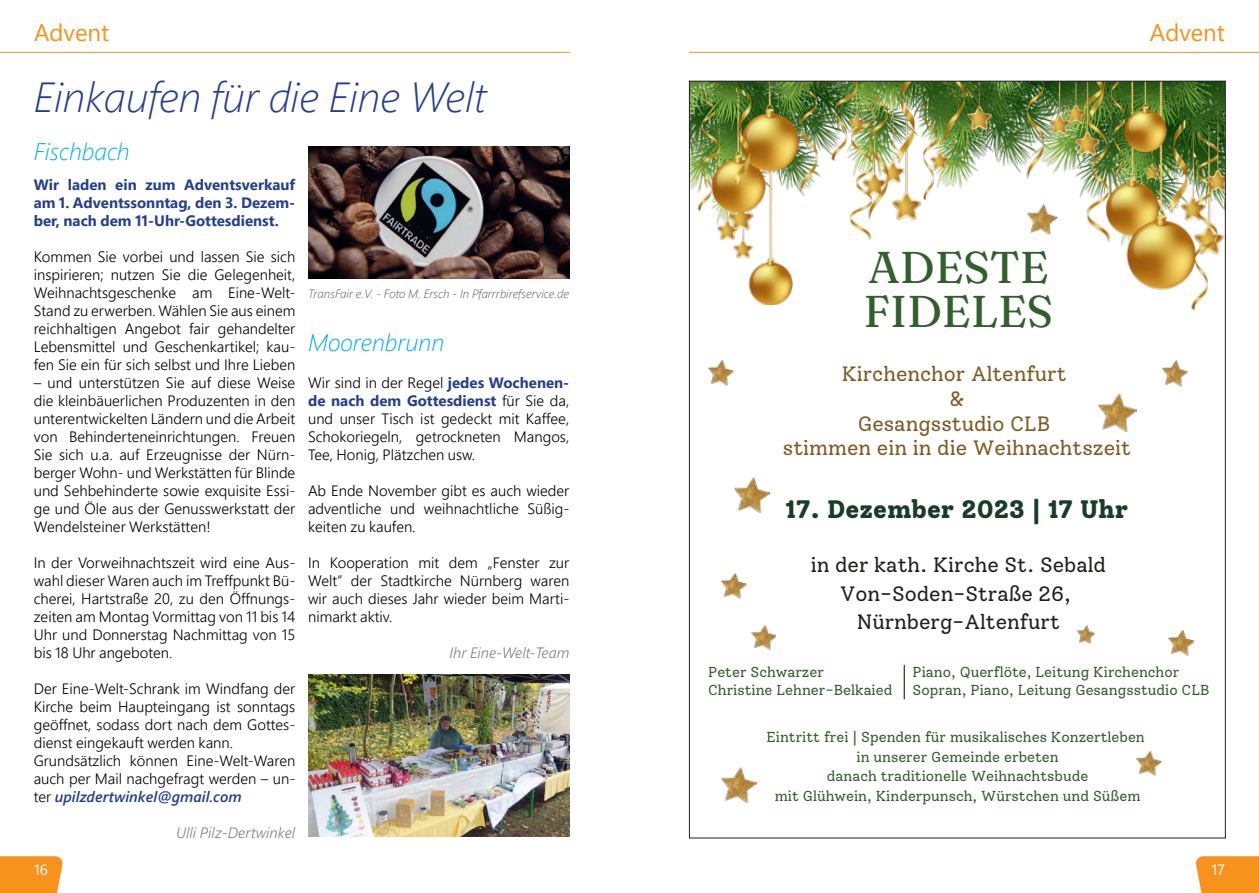
<style>
.page{position:relative;width:1259px;height:893px;background:#fff}
.page>*{position:absolute;margin:0;border:0;box-sizing:border-box;transform-origin:0 0}
.t1{font:44.4px/43.8px "Fraunces 9 pt";color:#335e2d}
._2_Headline_28_pt{font:italic 300 42px "Segoe Pro";color:#253f8e}
.t2{font:800 25.2px "Solway";color:#183c27}
._2_Subline_16pt{font:italic 300 24px "Segoe Pro";color:#00aeef}
.t3{font:24px "Segoe Pro";color:#f7931d}
.t4{font:20.7px/24.9px "Solway";color:#7f5a23;text-align:center}
.t5{font:20.7px/28.3px "Solway";color:#201f1d;text-align:center}
.Einleitung_Fließtext_italic_10pt{font:300 15px/18px "Segoe Pro";color:#000001;text-align:justify}
.Einleitung_Fließtext_italic_10pt-2{font:700 15px/18px "Segoe Pro";color:#253f8e;text-align:justify}
.Einleitung_Fließtext_italic_10pt-3{font:italic 300 15px "Segoe Pro";color:#808285}
.t6{font:15px "Segoe Pro";color:#fff}
.t7{font:14.4px/19.5px "Solway";color:#335e2d}
.Einleitung_Fließtext_italic_10pt-4{font:italic 300 12px "Segoe Pro";color:#57585a}
.s1{font-weight:600;font-style:italic;color:#253f8e}
.s2{font-weight:700;color:#253f8e}
</style>
<div class="page">
<hr style="left:689px;top:52px;width:570px;height:1px;background:#f7931d">
<hr style="left:0;top:52px;width:570px;height:1px;background:#f7931d">
<svg style="left:0;top:856px;width:63px;height:37px;background:#f79829"></svg>
<svg style="left:1196px;top:856px;width:63px;height:37px;background:#f79727"></svg>
<img style="left:1048px;top:83px;width:175px;height:226px">
<img style="left:1035px;top:83px;width:90px;height:117px">
<img style="left:691px;top:83px;width:102px;height:221px">
<img style="left:768px;top:83px;width:267px;height:157px">
<img style="left:709px;top:361px;width:25px;height:24px">
<img style="left:1027px;top:204px;width:30px;height:30px">
<img style="left:1162px;top:361px;width:26px;height:25px">
<img style="left:1098px;top:394px;width:38px;height:37px">
<img style="left:721px;top:574px;width:25px;height:25px">
<img style="left:734px;top:477px;width:35px;height:35px">
<img style="left:1169px;top:631px;width:25px;height:24px">
<img style="left:1136px;top:751px;width:25px;height:25px">
<img style="left:1077px;top:625px;width:17px;height:18px">
<img style="left:721px;top:767px;width:35px;height:35px">
<img style="left:751px;top:625px;width:25px;height:25px">
<hr style="left:903px;top:665px;width:2px;height:34px;background:#285717">
<img style="left:308px;top:147px;width:262px;height:132px">
<img style="left:308px;top:675px;width:262px;height:162px">
<p class="t3" style="left:34px;top:16px;width:77px">Advent</p>
<p class="t3" style="left:1149px;top:16px;width:77px">Advent</p>
<p class="_2_Headline_28_pt" style="left:34px;top:69px;width:454px">Einkaufen für die Eine Welt</p>
<p class="_2_Subline_16pt" style="left:34px;top:135px;width:98px">Fischbach</p>
<p class="Einleitung_Fließtext_italic_10pt-2" style="left:34px;top:175px;width:263px">Wir laden ein zum Adventsverkauf am 1. Adventssonntag, den 3. Dezem&shy;ber, nach dem 11-Uhr-Gottesdienst.</p>
<p class="Einleitung_Fließtext_italic_10pt" style="left:34px;top:247px;width:263px">Kommen Sie vorbei und lassen Sie sich inspirieren; nutzen Sie die Gelegenheit, Weihnachtsgeschenke am Eine-Welt-Stand zu erwerben. Wählen Sie aus einem reichhaltigen Angebot fair gehandelter Lebensmittel und Geschenkartikel; kau&shy;fen Sie ein für sich selbst und Ihre Lieben</p>
<p class="Einleitung_Fließtext_italic_10pt" style="left:34px;top:373px;width:263px">– und unterstützen Sie auf diese Weise die kleinbäuerlichen Produzenten in den unterentwickelten Ländern und die Arbeit von Behinderteneinrichtungen. Freuen Sie sich u.a. auf Erzeugnisse der Nürn&shy;berger Wohn- und Werkstätten für Blinde und Sehbehinderte sowie exquisite Essi&shy;ge und Öle aus der Genusswerkstatt der Wendelsteiner Werkstätten!</p>
<p class="Einleitung_Fließtext_italic_10pt" style="left:34px;top:553px;width:263px">In der Vorweihnachtszeit wird eine Aus&shy;wahl dieser Waren auch im Treffpunkt Bü&shy;cherei, Hartstraße 20, zu den Öffnungs&shy;zeiten am Montag Vormittag von 11 bis 14<br>Uhr und Donnerstag Nachmittag von 15 bis 18 Uhr angeboten.</p>
<p class="Einleitung_Fließtext_italic_10pt" style="left:34px;top:679px;width:263px">Der Eine-Welt-Schrank im Windfang der Kirche beim Haupteingang ist sonntags geöffnet, sodass dort nach dem Gottes&shy;dienst eingekauft werden kann.</p>
<p class="Einleitung_Fließtext_italic_10pt" style="left:34px;top:751px;width:263px">Grundsätzlich können Eine-Welt-Waren auch per Mail nachgefragt werden – un&shy;ter <span class="s1">upilzdertwinkel@gmail.com</span></p>
<p class="Einleitung_Fließtext_italic_10pt-3" style="left:176px;top:822px;width:121px">Ulli Pilz-Dertwinkel</p>
<p class="Einleitung_Fließtext_italic_10pt-4" style="left:308px;top:285px;width:262px">TransFair e.V. - Foto M. Ersch - In Pfarrrbirefservice.de</p>
<p class="_2_Subline_16pt" style="left:308px;top:326px;width:138px">Moorenbrunn</p>
<p class="Einleitung_Fließtext_italic_10pt" style="left:308px;top:373px;width:263px">Wir sind in der Regel <span class="s2">jedes Wochenen&shy;de nach dem Gottesdienst</span> für Sie da, und unser Tisch ist gedeckt mit Kaffee, Schokoriegeln, getrockneten Mangos, Tee, Honig, Plätzchen usw.</p>
<p class="Einleitung_Fließtext_italic_10pt" style="left:308px;top:481px;width:263px">Ab Ende November gibt es auch wieder adventliche und weihnachtliche Süßig&shy;keiten zu kaufen.</p>
<p class="Einleitung_Fließtext_italic_10pt" style="left:308px;top:553px;width:263px">In Kooperation mit dem „Fenster zur Welt“ der Stadtkirche Nürnberg waren wir auch dieses Jahr wieder beim Marti&shy;nimarkt aktiv.</p>
<p class="Einleitung_Fließtext_italic_10pt-3" style="left:449px;top:642px;width:121px">Ihr Eine-Welt-Team</p>
<p class="t1" style="left:863px;top:243px;width:191px">ADESTE<br>FIDELES</p>
<p class="t4" style="left:783px;top:361px;width:349px">Kirchenchor Altenfurt<br>&amp;<br>Gesangsstudio CLB<br>stimmen ein in die Weihnachtszeit</p>
<p class="t2" style="left:785px;top:493px;width:344px">17. Dezember 2023 | 17 Uhr</p>
<p class="t5" style="left:810px;top:551px;width:297px">in der kath. Kirche St. Sebald<br>Von-Soden-Straße 26,<br>Nürnberg-Altenfurt</p>
<p class="t7" style="left:708px;top:663px;width:186px;line-height:17.5px">Peter Schwarzer<br>Christine Lehner-Belkaied</p>
<p class="t7" style="left:912px;top:663px;width:298px;line-height:17.5px">Piano, Querflöte, Leitung Kirchenchor<br>Sopran, Piano, Leitung Gesangsstudio CLB</p>
<p class="t7" style="left:766px;top:728px;width:380px;text-align:center">Eintritt frei | Spenden für musikalisches Konzertleben in unserer Gemeinde erbeten<br>danach traditionelle Weihnachtsbude<br>mit Glühwein, Kinderpunsch, Würstchen und Süßem</p>
<p class="t6" style="left:34px;top:859px;width:15px">16</p>
<p class="t6" style="left:1211px;top:859px;width:15px">17</p>
</div>
